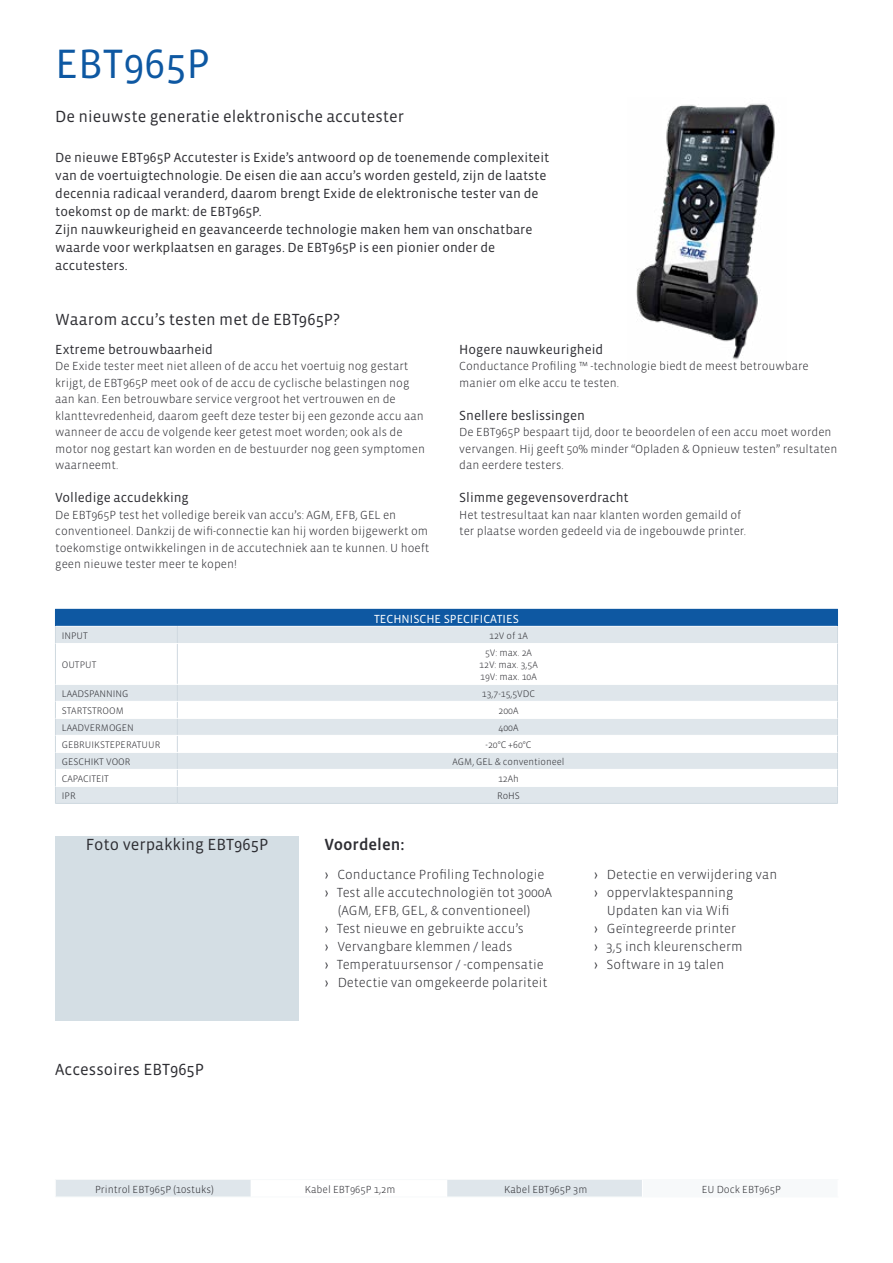
<style>
.page{position:relative;width:893px;height:1263px;background:#fff}
.page>*{position:absolute;margin:0;border:0;box-sizing:border-box;transform-origin:0 0}
.t1{font:42px "Vista Sans OT";color:#0e58a2}
.t2{font:16.5px "Vista Sans OT";color:#2e2e33}
.t3{font:500 16.5px "Vista Sans OT";color:#2e2e33}
.t4{font:13.5px/18px "Vista Sans OT";color:#2e2e33}
.t5{font:300 13.5px/18px "Vista Sans OT";color:#2e2e33}
.t6{font:300 12px/16.5px "Vista Sans OT";color:#2e2e33}
.t7{font:12px "Vista Sans OT";color:#fff}
.t8{font:300 10.5px "Vista Sans OT";color:#2e2e33}
.t9{font:300 9.75px/12px "Vista Sans OT";color:#2e2e33;text-align:center}
.s1{font-family:"Arial Narrow";font-weight:400}
</style>
<div class="page">
<img style="left:636px;top:103px;width:139px;height:257px">
<div style="left:55px;top:836px;width:244px;height:184px;background:#d4dee4"></div>
<div style="left:55px;top:609px;width:782px;height:17px;background:#0e58a2"></div>
<div style="left:56px;top:627px;width:781px;height:176px;background:#dfe6eb"></div>
<svg style="left:56px;top:644px;width:781px;height:142px"></svg>
<svg style="left:177px;top:627px;width:1px;height:16px"></svg>
<hr style="left:55px;top:643px;width:1px;height:41px;background:#cfd9e0">
<hr style="left:177px;top:644px;width:1px;height:40px;background:#cfd9e0">
<hr style="left:837px;top:643px;width:1px;height:41px;background:#cfd9e0">
<svg style="left:55px;top:684px;width:1px;height:119px"></svg>
<svg style="left:177px;top:685px;width:1px;height:118px"></svg>
<svg style="left:837px;top:684px;width:1px;height:119px"></svg>
<hr style="left:55px;top:803px;width:122px;height:1px;background:#cfd9e0">
<hr style="left:177px;top:803px;width:661px;height:1px;background:#cfd9e0">
<hr style="left:56px;top:643px;width:121px;height:1px;background:#fff">
<hr style="left:177px;top:643px;width:660px;height:1px;background:#fff">
<hr style="left:56px;top:684px;width:121px;height:1px;background:#fff">
<hr style="left:177px;top:684px;width:660px;height:1px;background:#fff">
<hr style="left:56px;top:701px;width:121px;height:1px;background:#fff">
<hr style="left:177px;top:701px;width:660px;height:1px;background:#fff">
<hr style="left:56px;top:718px;width:121px;height:1px;background:#fff">
<hr style="left:177px;top:718px;width:660px;height:1px;background:#fff">
<hr style="left:56px;top:735px;width:121px;height:1px;background:#fff">
<hr style="left:177px;top:735px;width:660px;height:1px;background:#fff">
<hr style="left:56px;top:752px;width:121px;height:1px;background:#fff">
<hr style="left:177px;top:752px;width:660px;height:1px;background:#fff">
<hr style="left:56px;top:769px;width:121px;height:1px;background:#fff">
<hr style="left:177px;top:769px;width:660px;height:1px;background:#fff">
<hr style="left:56px;top:786px;width:121px;height:1px;background:#fff">
<hr style="left:177px;top:786px;width:660px;height:1px;background:#fff">
<svg style="left:55px;top:626px;width:1px;height:17px"></svg>
<hr style="left:177px;top:609px;width:661px;height:1px;background:#0e58a2">
<svg style="left:837px;top:610px;width:1px;height:33px"></svg>
<div style="left:642px;top:1179px;width:196px;height:18px;background:#f7f9fa"></div>
<hr style="left:55px;top:1197px;width:196px;height:1px;background:#f7f9fa">
<hr style="left:251px;top:1197px;width:196px;height:1px;background:#f7f9fa">
<hr style="left:447px;top:1197px;width:195px;height:1px;background:#f7f9fa">
<hr style="left:642px;top:1197px;width:196px;height:1px;background:#f7f9fa">
<svg style="left:56px;top:1180px;width:586px;height:17px"></svg>
<h1 class="t1" style="left:55px;top:43px;width:157px">EBT965P</h1>
<h2 class="t2" style="left:55px;top:108px;width:350px">De nieuwste generatie elektronische accutester</h2>
<p class="t4" style="left:55px;top:149px;width:495px">De nieuwe EBT965P Accutester is Exide’s antwoord op de toenemende complexiteit van de voertuigtechnologie. De eisen die aan accu’s worden gesteld, zijn de laatste decennia radicaal veranderd, daarom brengt Exide de elektronische tester van de toekomst op de markt: de EBT965P.<br>Zijn nauwkeurigheid en geavanceerde technologie maken hem van onschatbare waarde voor werkplaatsen en garages. De EBT965P is een pionier onder de accutesters.</p>
<h2 class="t2" style="left:55px;top:311px;width:286px">Waarom accu’s testen met de EBT965P?</h2>
<p class="t4" style="left:55px;top:340px;width:159px">Extreme betrouwbaarheid</p>
<p class="t6" style="left:55px;top:358px;width:371px">De Exide tester meet niet alleen of de accu het voertuig nog gestart krijgt, de EBT965P meet ook of de accu de cyclische belastingen nog aan kan. Een betrouwbare service vergroot het vertrouwen en de klanttevredenheid, daarom geeft deze tester bij een gezonde accu aan wanneer de accu de volgende keer getest moet worden; ook als de motor nog gestart kan worden en de bestuurder nog geen symptomen waarneemt.</p>
<p class="t4" style="left:55px;top:489px;width:135px">Volledige accudekking</p>
<p class="t6" style="left:55px;top:507px;width:375px">De EBT965P test het volledige bereik van accu’s: AGM, EFB, GEL en conventioneel. Dankzij de wifi-connectie kan hij worden bijgewerkt om toekomstige ontwikkelingen in de accutechniek aan te kunnen. U hoeft geen nieuwe tester meer te kopen!</p>
<p class="t4" style="left:459px;top:340px;width:146px">Hogere nauwkeurigheid</p>
<p class="t6" style="left:459px;top:358px;width:351px">Conductance Profiling ™ -technologie biedt de meest betrouwbare manier om elke accu te testen.</p>
<p class="t4" style="left:459px;top:406px;width:127px">Snellere beslissingen</p>
<p class="t6" style="left:459px;top:424px;width:380px">De EBT965P bespaart tijd, door te beoordelen of een accu moet worden vervangen. Hij geeft 50% minder “Opladen &amp; Opnieuw testen” resultaten dan eerdere testers.</p>
<p class="t4" style="left:459px;top:489px;width:171px">Slimme gegevensoverdracht</p>
<p class="t6" style="left:459px;top:507px;width:288px">Het testresultaat kan naar klanten worden gemaild of ter plaatse worden gedeeld via de ingebouwde printer.</p>
<p class="t7" style="left:374px;top:613px;width:146px">TECHNISCHE SPECIFICATIES</p>
<p class="t9" style="left:62px;top:630px;width:28px">INPUT</p>
<p class="t9" style="left:489px;top:630px;width:40px">12V of 1A</p>
<p class="t9" style="left:62px;top:659px;width:36px">OUTPUT</p>
<p class="t9" style="left:479px;top:647px;width:60px">5V: max. 2A<br>12V: max. 3,5A<br>19V: max. 10A</p>
<p class="t9" style="left:62px;top:688px;width:68px">LAADSPANNING</p>
<p class="t9" style="left:482px;top:688px;width:55px">13,7-15,5VDC</p>
<p class="t9" style="left:62px;top:705px;width:64px">STARTSTROOM</p>
<p class="t9" style="left:498px;top:705px;width:22px">200A</p>
<p class="t9" style="left:62px;top:722px;width:74px">LAADVERMOGEN</p>
<p class="t9" style="left:498px;top:722px;width:22px">400A</p>
<p class="t9" style="left:62px;top:739px;width:100px">GEBRUIKSTEPERATUUR</p>
<p class="t9" style="left:486px;top:739px;width:47px">-20°C +60°C</p>
<p class="t9" style="left:62px;top:756px;width:70px">GESCHIKT VOOR</p>
<p class="t9" style="left:452px;top:756px;width:114px">AGM, GEL &amp; conventioneel</p>
<p class="t9" style="left:62px;top:773px;width:49px">CAPACITEIT</p>
<p class="t9" style="left:498px;top:773px;width:22px">12Ah</p>
<p class="t9" style="left:62px;top:790px;width:15px">IPR</p>
<p class="t9" style="left:497px;top:790px;width:24px">RoHS</p>
<h2 class="t2" style="left:86px;top:836px;width:184px">Foto verpakking EBT965P</h2>
<h2 class="t2" style="left:55px;top:1061px;width:150px">Accessoires EBT965P</h2>
<h2 class="t3" style="left:325px;top:836px;width:82px">Voordelen:</h2>
<p class="t5" style="left:325px;top:866px;width:229px"><span class="s1">›</span> Conductance Profiling Technologie<br><span class="s1">›</span> Test alle accutechnologiën tot 3000A <span class="s1">›</span> (AGM, EFB, GEL, &amp; conventioneel)<br><span class="s1">›</span> Test nieuwe en gebruikte accu’s<br><span class="s1">›</span> Vervangbare klemmen / leads<br><span class="s1">›</span> Temperatuursensor / -compensatie<br><span class="s1">›</span> Detectie van omgekeerde polariteit</p>
<p class="t5" style="left:594px;top:866px;width:185px"><span class="s1">›</span> Detectie en verwijdering van <span class="s1">›</span> oppervlaktespanning<br><span class="s1">›</span> Updaten kan via Wifi<br><span class="s1">›</span> Geïntegreerde printer<br><span class="s1">›</span> 3,5 inch kleurenscherm<br><span class="s1">›</span> Software in 19 talen</p>
<p class="t8" style="left:95px;top:1184px;width:120px">Printrol EBT965P (10stuks)</p>
<p class="t8" style="left:305px;top:1184px;width:92px">Kabel EBT965P 1,2m</p>
<p class="t8" style="left:504px;top:1184px;width:85px">Kabel EBT965P 3m</p>
<p class="t8" style="left:702px;top:1184px;width:81px">EU Dock EBT965P</p>
</div>
